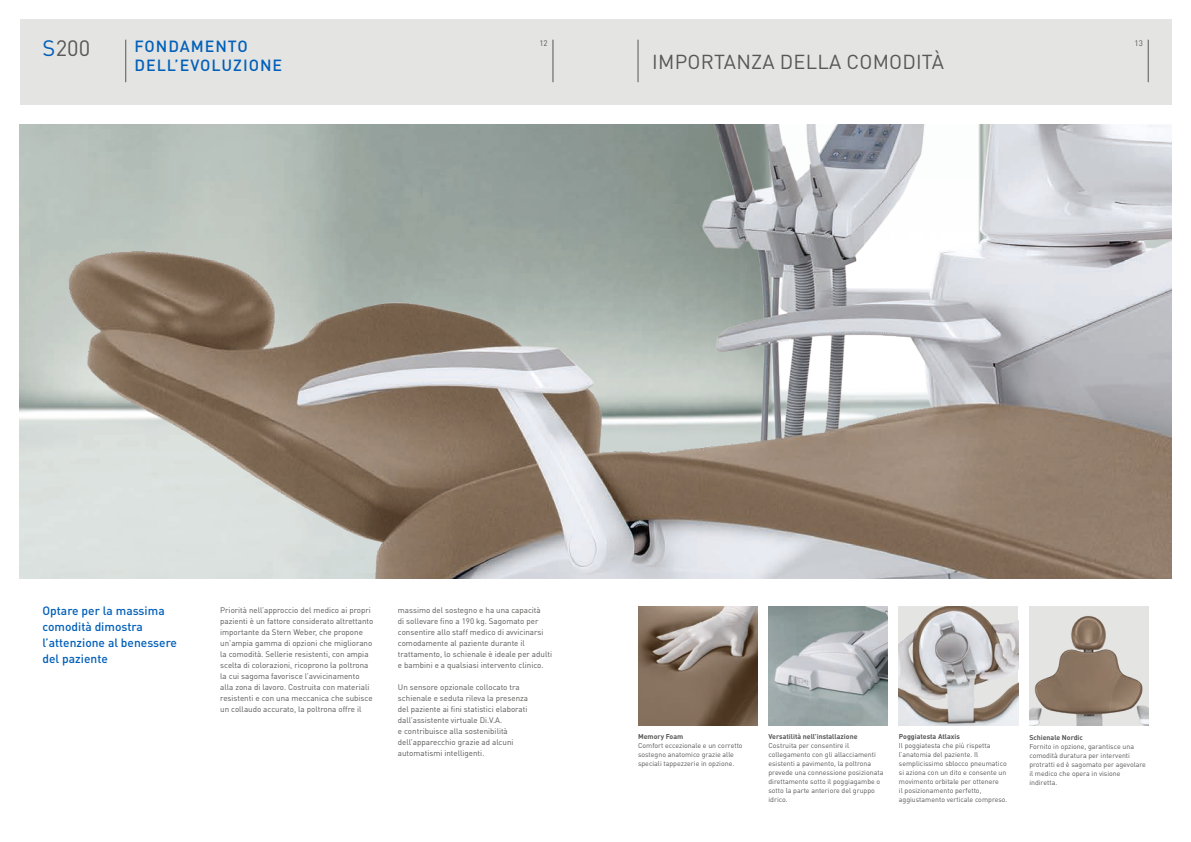
<style>
.page{position:relative;width:1191px;height:842px;background:#fff}
.page>*{position:absolute;margin:0;border:0;box-sizing:border-box;transform-origin:0 0}
.t1{font:22px "DIN Pro";color:#575756}
.t2{font:20px "DIN Pro";letter-spacing:.01em;color:#575756}
.t3{font:500 16px/19.2px "DIN Pro";letter-spacing:.06em;color:#005fb9}
.t4{font:500 12px/16px "DIN Pro";color:#005fb9}
.t5{font:8px/11px "DIN Pro";color:#575756}
.t6{font:7px/9px "DIN Pro";color:#575756}
.t7{font:700 7px "DIN Pro";color:#575756}
.s1{color:#005fb9}
</style>
<div class="page">
<div style="left:20px;top:20px;width:1151px;height:85px;background:#e4e4e3"></div>
<hr style="left:125px;top:40px;width:1px;height:42px;background:#575756">
<hr style="left:553px;top:40px;width:1px;height:42px;background:#575756">
<hr style="left:1148px;top:40px;width:1px;height:42px;background:#575756">
<hr style="left:638px;top:40px;width:1px;height:42px;background:#575756">
<img style="left:52px;top:125px;width:1119px;height:453px">
<img style="left:768px;top:607px;width:119px;height:119px">
<img style="left:1029px;top:607px;width:119px;height:119px">
<img style="left:638px;top:607px;width:119px;height:119px">
<img style="left:899px;top:607px;width:119px;height:119px">
<h1 class="t1" style="left:43px;top:33px;width:49px"><span class="s1">S</span>200</h1>
<p class="t5" style="left:539px;top:37px;width:10px">12</p>
<p class="t5" style="left:1134px;top:37px;width:10px">13</p>
<h3 class="t3" style="left:135px;top:36px;width:149px">FONDAMENTO<br>DELL’EVOLUZIONE</h3>
<h2 class="t2" style="left:652px;top:48px;width:293px">IMPORTANZA DELLA COMODITÀ</h2>
<h3 class="t4" style="left:43px;top:602px;width:136px">Optare per la massima comodità dimostra l’attenzione al benessere del paziente</h3>
<p class="t5" style="left:220px;top:604px;width:155px">Priorità nell’approccio del medico ai propri pazienti è un fattore considerato altrettanto importante da Stern Weber, che propone un’ampia gamma di opzioni che migliorano la comodità. Sellerie resistenti, con ampia scelta di colorazioni, ricoprono la poltrona la cui sagoma favorisce l’avvicinamento alla zona di lavoro. Costruita con materiali resistenti e con una meccanica che subisce un collaudo accurato, la poltrona offre il</p>
<p class="t5" style="left:398px;top:604px;width:156px">massimo del sostegno e ha una capacità<br>di sollevare fino a 190 kg. Sagomato per consentire allo staff medico di avvicinarsi comodamente al paziente durante il trattamento, lo schienale è ideale per adulti e bambini e a qualsiasi intervento clinico.</p>
<p class="t5" style="left:398px;top:681px;width:132px">Un sensore opzionale collocato tra schienale e seduta rileva la presenza del paziente ai fini statistici elaborati dall’assistente virtuale Di.V.A.<br>e contribuisce alla sostenibilità dell’apparecchio grazie ad alcuni automatismi intelligenti.</p>
<p class="t7" style="left:638px;top:732px;width:47px">Memory Foam</p>
<p class="t6" style="left:638px;top:741px;width:106px">Comfort eccezionale e un corretto sostegno anatomico grazie alle speciali tappezzerie in opzione.</p>
<p class="t7" style="left:768px;top:732px;width:91px">Versatilità nell’installazione</p>
<p class="t6" style="left:768px;top:741px;width:116px">Costruita per consentire il collegamento con gli allacciamenti esistenti a pavimento, la poltrona prevede una connessione posizionata direttamente sotto il poggiagambe o sotto la parte anteriore del gruppo idrico.</p>
<p class="t7" style="left:899px;top:732px;width:63px">Poggiatesta Atlaxis</p>
<p class="t6" style="left:899px;top:741px;width:110px">Il poggiatesta che più rispetta l’anatomia del paziente. Il semplicissimo sblocco pneumatico si aziona con un dito e consente un movimento orbitale per ottenere<br>il posizionamento perfetto, aggiustamento verticale compreso.</p>
<p class="t7" style="left:1029px;top:732px;width:55px">Schienale Nordic</p>
<p class="t6" style="left:1029px;top:741px;width:118px">Fornito in opzione, garantisce una comodità duratura per interventi protratti ed è sagomato per agevolare il medico che opera in visione indiretta.</p>
</div>
